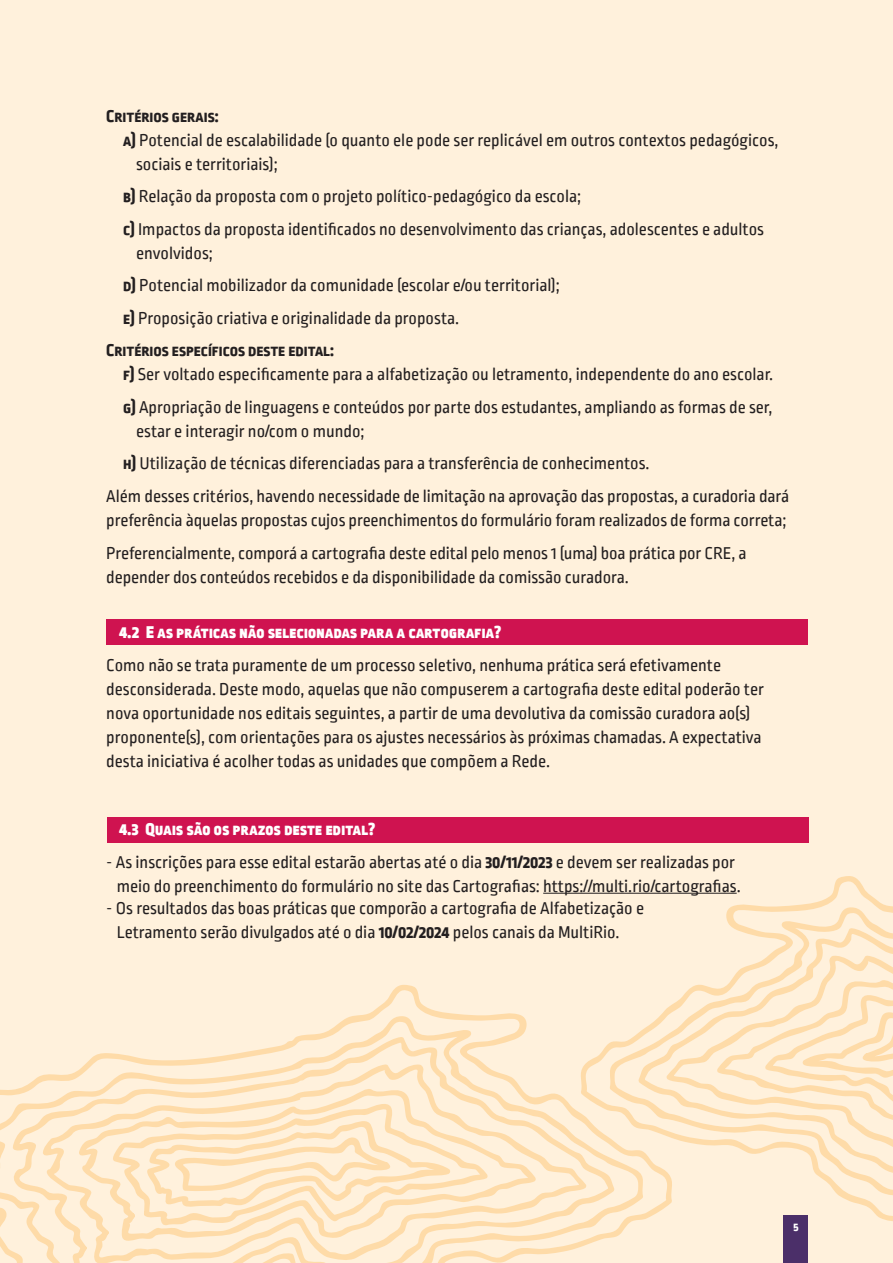
<style>
.page{position:relative;width:893px;height:1263px;background:#fff1dc}
.page>*{position:absolute;margin:0;border:0;box-sizing:border-box;transform-origin:0 0}
.t1{font:18px/24px "Ropa Mix PTT";color:#231f20}
.TextoBase{font:900 18px "Ropa Mix SCPTT";letter-spacing:.02em;color:#fff}
.t2{font:800 18px "Ropa Mix SCPTT";color:#231f20}
.t3{font:800 12px "Ropa Mix PTT";color:#fff}
.s1{font-family:"Ropa Mix SCPTT";font-weight:800}
</style>
<div class="page">
<div style="left:106px;top:620px;width:702px;height:25px;background:#cf1350"></div>
<svg style="left:577px;top:876px;width:316px;height:370px"></svg>
<svg style="left:0;top:984px;width:675px;height:279px"></svg>
<div style="left:107px;top:817px;width:702px;height:26px;background:#cf1350"></div>
<div style="left:784px;top:1215px;width:24px;height:48px;background:#4b2f69"></div>
<hr style="left:543px;top:893px;width:194px;height:1px;background:#231f20">
<p class="t2" style="left:106px;top:105px;width:114px">Critérios gerais:</p>
<p class="t1" style="left:136px;top:129px;width:644px;text-indent:-13px"><span class="s1">a)</span> Potencial de escalabilidade (o quanto ele pode ser replicável em outros contextos pedagógicos, sociais e territoriais);</p>
<p class="t1" style="left:123px;top:186px;width:459px"><span class="s1">b)</span> Relação da proposta com o projeto político-pedagógico da escola;</p>
<p class="t1" style="left:136px;top:218px;width:630px;text-indent:-13px"><span class="s1">c)</span> Impactos da proposta identificados no desenvolvimento das crianças, adolescentes e adultos envolvidos;</p>
<p class="t1" style="left:123px;top:275px;width:438px"><span class="s1">d)</span> Potencial mobilizador da comunidade (escolar e/ou territorial);</p>
<p class="t1" style="left:123px;top:307px;width:337px"><span class="s1">e)</span> Proposição criativa e originalidade da proposta.</p>
<p class="t2" style="left:106px;top:340px;width:229px">Critérios específicos deste edital:</p>
<p class="t1" style="left:123px;top:364px;width:651px"><span class="s1">f)</span> Ser voltado especificamente para a alfabetização ou letramento, independente do ano escolar.</p>
<p class="t1" style="left:136px;top:396px;width:638px;text-indent:-13px"><span class="s1">g)</span> Apropriação de linguagens e conteúdos por parte dos estudantes, ampliando as formas de ser, estar e interagir no/com o mundo;</p>
<p class="t1" style="left:123px;top:453px;width:528px"><span class="s1">h)</span> Utilização de técnicas diferenciadas para a transferência de conhecimentos.</p>
<p class="t1" style="left:106px;top:485px;width:684px">Além desses critérios, havendo necessidade de limitação na aprovação das propostas, a curadoria dará preferência àquelas propostas cujos preenchimentos do formulário foram realizados de forma correta;</p>
<p class="t1" style="left:106px;top:542px;width:642px">Preferencialmente, comporá a cartografia deste edital pelo menos 1 (uma) boa prática por CRE, a depender dos conteúdos recebidos e da disponibilidade da comissão curadora.</p>
<p class="TextoBase" style="left:119px;top:621px;width:384px">4.2 E as práticas não selecionadas para a cartografia?</p>
<p class="t1" style="left:106px;top:654px;width:659px">Como não se trata puramente de um processo seletivo, nenhuma prática será efetivamente desconsiderada. Deste modo, aquelas que não compuserem a cartografia deste edital poderão ter nova oportunidade nos editais seguintes, a partir de uma devolutiva da comissão curadora ao(s) proponente(s), com orientações para os ajustes necessários às próximas chamadas. A expectativa desta iniciativa é acolher todas as unidades que compõem a Rede.</p>
<p class="TextoBase" style="left:119px;top:818px;width:258px">4.3 Quais são os prazos deste edital?</p>
<p class="t1" style="left:106px;top:851px;width:636px;text-align:center">- As inscrições para esse edital estarão abertas até o dia <span class="s1">30/11/2023</span> e devem ser realizadas por meio do preenchimento do formulário no site das Cartografias: https://multi.rio/cartografias.</p>
<p class="t1" style="left:117px;top:898px;width:529px;text-indent:-10px">- Os resultados das boas práticas que comporão a cartografia de Alfabetização e<br>Letramento serão divulgados até o dia <span class="s1">10/02/2024</span> pelos canais da MultiRio.</p>
<p class="t3" style="left:793px;top:1219px;width:7px">5</p>
</div>
